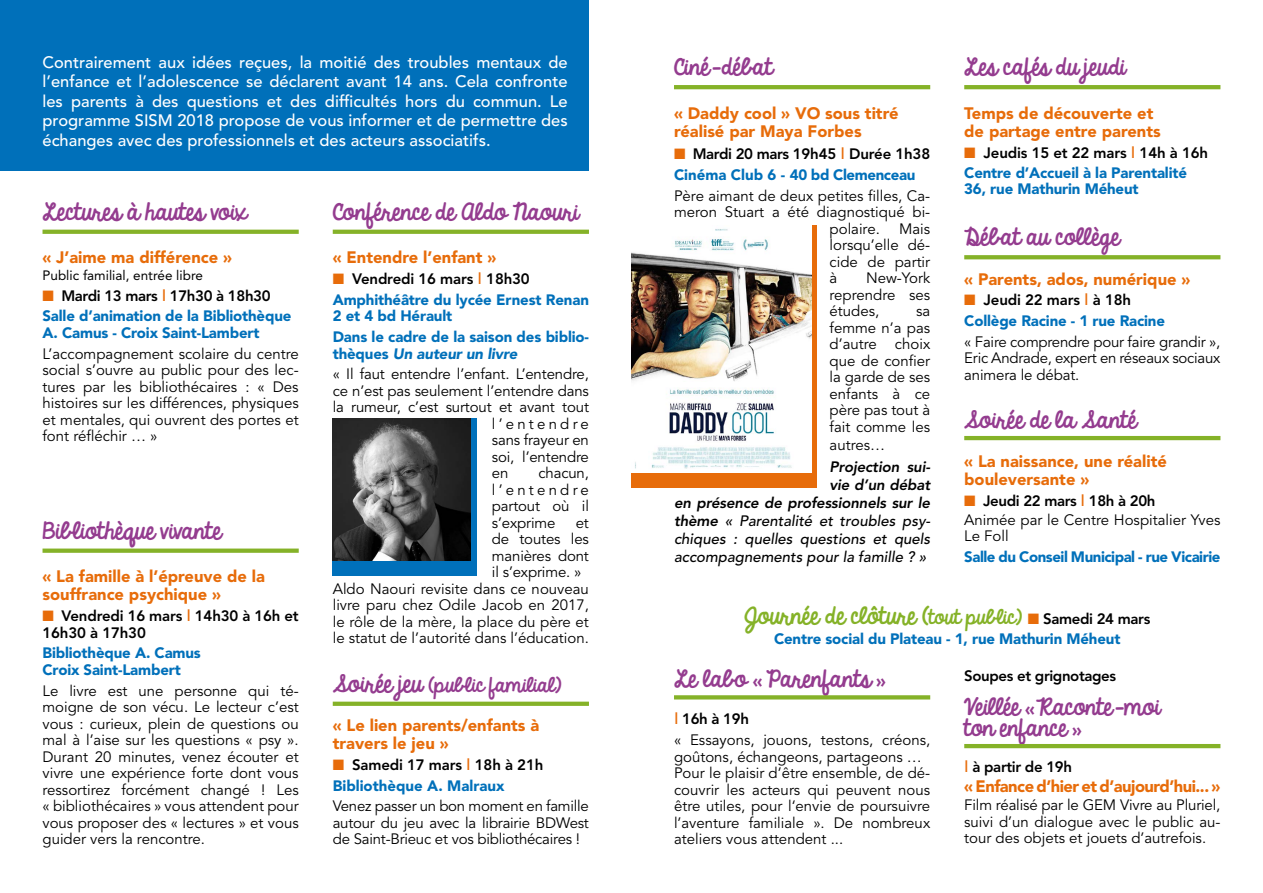
<style>
.page{position:relative;width:1263px;height:893px;background:#fff}
.page>*{position:absolute;margin:0;border:0;box-sizing:border-box;transform-origin:0 0}
.t1{font:21px/21px "KG Always A Good Time";color:#943c8f}
.t2{font:21px "KG Always A Good Time";color:#85b228}
.t3{font:18px "KG Always A Good Time";color:#943c8f}
.t4{font:500 16.5px/19.5px "Avenir LT Std";color:#fff;text-align:justify}
.t5{font:900 16.5px/18px "Avenir LT Std";color:#e76c0a}
.t6{font:900 16.5px "Avenir LT Std";letter-spacing:-.03em;color:#e76c0a}
.t7{font:15px/16.5px "Avenir LT Std";color:#000;text-align:justify}
.t8{font:900 15px/20.7px "Avenir LT Std";letter-spacing:-.01em;color:#0070ba}
.t9{font:italic 500 15px/18px "Avenir LT Std";color:#000;text-align:right}
.t10{font:800 15px/16.5px "Avenir LT Std";letter-spacing:-.025em;color:#000}
.t11{font:900 15px "Avenir LT Std";letter-spacing:-.03em;color:#0070ba}
.t12{font:15px "Avenir LT Std";letter-spacing:.215em;color:#000}
.t13{font:13.5px "Avenir LT Std";color:#000}
.s1{color:#e76c0a}
.s2{font-weight:800;color:#000}
.s3{font-weight:500;font-size:16.5px;color:#e76c0a}
.s4{font-weight:900;color:#0070ba}
.s5{font-weight:900;font-style:italic;color:#0070ba}
.s6{font-size:21px}
.s7{font-weight:800}
.s8{font-size:18px}
.s9{font-family:"Avenir LT Std";font-weight:800;font-size:15px;color:#000}
.s10{font-family:"Avenir LT Std";font-weight:900;font-size:18px}
</style>
<div class="page">
<div style="left:0;top:0;width:589px;height:170px;background:#0070ba"></div>
<svg style="left:43px;top:549px;width:256px;height:4px"></svg>
<svg style="left:333px;top:702px;width:256px;height:4px"></svg>
<svg style="left:964px;top:255px;width:256px;height:4px"></svg>
<hr style="left:964px;top:85px;width:256px;height:4px;background:#85b228">
<hr style="left:674px;top:85px;width:256px;height:4px;background:#85b228">
<hr style="left:964px;top:436px;width:256px;height:4px;background:#85b228">
<svg style="left:43px;top:230px;width:256px;height:4px"></svg>
<svg style="left:674px;top:695px;width:256px;height:4px"></svg>
<hr style="left:964px;top:744px;width:256px;height:4px;background:#85b228">
<svg style="left:333px;top:230px;width:256px;height:4px"></svg>
<div style="left:333px;top:419px;width:144px;height:157px;background:#0070ba"></div>
<img style="left:333px;top:419px;width:137px;height:142px">
<div style="left:631px;top:225px;width:186px;height:263px;background:#e76c0a"></div>
<img style="left:632px;top:226px;width:179px;height:246px">
<p class="t4" style="left:43px;top:53px;width:527px">Contrairement aux idées reçues, la moitié des troubles mentaux de l’enfance et l’adolescence se déclarent avant 14 ans. Cela confronte les parents à des questions et des difficultés hors du commun. Le programme SISM 2018 propose de vous informer et de permettre des échanges avec des professionnels et des acteurs associatifs.</p>
<h1 class="t1" style="left:333px;top:202px;width:248px">Conférence de Aldo Naouri</h1>
<p class="t5" style="left:333px;top:249px;width:165px">« Entendre l’enfant »</p>
<p class="t8" style="left:333px;top:268px;width:258px"><span class="s1">■</span> <span class="s2">Vendredi 16 mars</span> <span class="s3">I</span> <span class="s2">18h30<br></span>Amphithéâtre du lycée Ernest Renan</p>
<p class="t8" style="left:333px;top:306px;width:258px">2 et 4 bd Hérault<br>Dans le cadre de la saison des biblio-</p>
<p class="t7" style="left:333px;top:343px;width:258px;line-height:20.7px"><span class="s4">thèques</span> <span class="s5">Un auteur un livre<br></span>« Il faut entendre l’enfant. L’entendre,</p>
<p class="t7" style="left:333px;top:383px;width:258px">ce n’est pas seulement l’entendre dans</p>
<p class="t7" style="left:333px;top:399px;width:258px">la rumeur, c’est surtout et avant tout</p>
<p class="t12" style="left:492px;top:415px;width:99px">l’entendre</p>
<p class="t7" style="left:492px;top:432px;width:99px">sans frayeur en</p>
<p class="t7" style="left:492px;top:449px;width:99px">soi, l’entendre</p>
<p class="t7" style="left:492px;top:465px;width:18px">en</p>
<h1 class="t1" style="left:43px;top:202px;width:206px">Lectures à hautes voix</h1>
<p class="t5" style="left:43px;top:249px;width:191px">« J’aime ma différence »</p>
<p class="t13" style="left:43px;top:267px;width:162px">Public familial, entrée libre</p>
<p class="t8" style="left:43px;top:285px;width:250px"><span class="s1">■</span> <span class="s2">Mardi 13 mars</span> <span class="s3">I</span> <span class="s2">17h30 à 18h30<br></span>Salle d’animation de la Bibliothèque</p>
<p class="t8" style="left:43px;top:322px;width:218px">A. Camus - Croix Saint-Lambert</p>
<p class="t7" style="left:43px;top:346px;width:258px">L’accompagnement scolaire du centre social s’ouvre au public pour des lec&shy;tures par les bibliothécaires : « Des histoires sur les différences, physiques et mentales, qui ouvrent des portes et font réfléchir … »</p>
<p class="t7" style="left:492px;top:465px;width:99px;text-indent:47px">chacun, l’entendre partout où il s’exprime</p>
<p class="t7" style="left:576px;top:515px;width:15px">et</p>
<p class="t7" style="left:492px;top:531px;width:99px">de toutes les</p>
<p class="t7" style="left:492px;top:548px;width:99px">manières dont</p>
<p class="t7" style="left:492px;top:564px;width:91px">il s’exprime. »</p>
<p class="t7" style="left:333px;top:581px;width:258px">Aldo Naouri revisite dans ce nouveau</p>
<p class="t7" style="left:333px;top:597px;width:258px">livre paru chez Odile Jacob en 2017,</p>
<p class="t7" style="left:333px;top:614px;width:258px">le rôle de la mère, la place du père et</p>
<p class="t7" style="left:333px;top:630px;width:258px">le statut de l’autorité dans l’éducation.</p>
<h1 class="t1" style="left:43px;top:521px;width:180px">Bibliothèque vivante</h1>
<p class="t5" style="left:43px;top:567px;width:224px">« La famille à l’épreuve de la souffrance psychique »</p>
<p class="t10" style="left:43px;top:608px;width:258px"><span class="s1">■</span> Vendredi 16 mars <span class="s3">I</span> 14h30 à 16h et<br>16h30 à 17h30</p>
<p class="t8" style="left:43px;top:645px;width:160px;line-height:16.5px">Bibliothèque A. Camus<br>Croix Saint-Lambert</p>
<p class="t7" style="left:43px;top:682px;width:258px">Le livre est une personne qui té&shy;moigne de son vécu. Le lecteur c’est vous : curieux, plein de questions ou mal à l’aise sur les questions « psy ».<br>Durant 20 minutes, venez écouter et vivre une expérience forte dont vous ressortirez forcément changé ! Les « bibliothécaires » vous attendent pour vous proposer des « lectures » et vous guider vers la rencontre.</p>
<p class="t3" style="left:333px;top:671px;width:230px"><span class="s6">Soirée jeu</span> (public familial)</p>
<p class="t5" style="left:333px;top:716px;width:208px">« Le lien parents/enfants à travers le jeu »</p>
<p class="t8" style="left:333px;top:754px;width:212px"><span class="s1">■</span> <span class="s2">Samedi 17 mars</span> <span class="s3">I</span> <span class="s2">18h à 21h<br></span>Bibliothèque A. Malraux</p>
<p class="t7" style="left:333px;top:798px;width:258px">Venez passer un bon moment en famille autour du jeu avec la librairie BDWest de Saint-Brieuc et vos bibliothécaires !</p>
<h1 class="t1" style="left:674px;top:58px;width:100px">Ciné-débat</h1>
<p class="t5" style="left:674px;top:104px;width:226px">« Daddy cool » VO sous titré réalisé par Maya Forbes</p>
<p class="t8" style="left:674px;top:143px;width:258px"><span class="s1">■</span> <span class="s2">Mardi 20 mars 19h45</span> <span class="s3">I</span> <span class="s2">Durée 1h38<br></span>Cinéma Club 6 - 40 bd Clemenceau</p>
<p class="t7" style="left:674px;top:188px;width:258px">Père aimant de deux petites filles, Ca-</p>
<p class="t7" style="left:674px;top:204px;width:258px">meron Stuart a été diagnostiqué bi-</p>
<p class="t7" style="left:829px;top:221px;width:52px">polaire.</p>
<p class="t7" style="left:829px;top:221px;width:102px;text-indent:69px">Mais lorsqu’elle dé&shy;cide de partir à</p>
<p class="t7" style="left:829px;top:270px;width:102px;text-indent:36px">New-York reprendre ses études,</p>
<p class="t7" style="left:829px;top:303px;width:102px;text-indent:86px">sa femme n’a pas d’autre choix que de confier la garde de ses enfants à ce père pas tout à fait comme les</p>
<p class="t7" style="left:829px;top:437px;width:57px">autres…</p>
<p class="t9" style="left:674px;top:458px;width:258px"><span class="s7">Projection sui-<br>vie d’un débat<br>en présence de professionnels sur le thème</span> « Parentalité et troubles psy&shy;chiques : quelles questions et quels accompagnements pour la famille ? »</p>
<h1 class="t1" style="left:964px;top:58px;width:163px">Les cafés du jeudi</h1>
<p class="t5" style="left:964px;top:104px;width:198px">Temps de découverte et de partage entre parents</p>
<p class="t8" style="left:964px;top:142px;width:245px;line-height:20.1px"><span class="s1">■</span> <span class="s2">Jeudis 15 et 22 mars</span> <span class="s3">I</span> <span class="s2">14h à 16h<br></span>Centre d’Accueil à la Parentalité</p>
<p class="t8" style="left:964px;top:179px;width:176px">36, rue Mathurin Méheut</p>
<h1 class="t1" style="left:964px;top:228px;width:157px">Débat au collège</h1>
<p class="t5" style="left:964px;top:270px;width:228px">« Parents, ados, numérique »</p>
<p class="t8" style="left:964px;top:290px;width:202px"><span class="s1">■</span> <span class="s2">Jeudi 22 mars</span> <span class="s3">I</span> <span class="s2">à 18h<br></span>Collège Racine - 1 rue Racine</p>
<p class="t7" style="left:964px;top:334px;width:258px">« Faire comprendre pour faire grandir », Eric Andrade, expert en réseaux sociaux animera le débat.</p>
<h1 class="t1" style="left:964px;top:410px;width:174px">Soirée de la Santé</h1>
<p class="t5" style="left:964px;top:453px;width:204px">« La naissance, une réalité bouleversante »</p>
<p class="t7" style="left:964px;top:492px;width:258px;line-height:18.6px"><span class="s1">■</span> <span class="s7">Jeudi 22 mars</span> <span class="s3">I</span> <span class="s7">18h à 20h<br></span>Animée par le Centre Hospitalier Yves</p>
<p class="t7" style="left:964px;top:528px;width:46px">Le Foll</p>
<p class="t11" style="left:964px;top:548px;width:258px">Salle du Conseil Municipal - rue Vicairie</p>
<h1 class="t2" style="left:744px;top:600px;width:408px">Journée de clôture (<span class="s8">tout public)</span> <span class="s1">■</span> <span class="s9">Samedi 24 mars</span></h1>
<p class="t8" style="left:774px;top:629px;width:348px">Centre social du Plateau - 1, rue Mathurin Méheut</p>
<p class="t10" style="left:964px;top:668px;width:153px">Soupes et grignotages</p>
<h1 class="t1" style="left:674px;top:670px;width:213px">Le labo <span class="s10">«</span> Parenfants <span class="s10">»</span></h1>
<p class="t7" style="left:674px;top:709px;width:258px;line-height:20.7px"><span class="s3">I</span> <span class="s7">16h à 19h<br></span>« Essayons, jouons, testons, créons,</p>
<p class="t7" style="left:674px;top:749px;width:258px;text-align:left">goûtons, échangeons, partageons … Pour le plaisir d’être ensemble, de dé&shy;couvrir les acteurs qui peuvent nous être utiles, pour l‘envie de poursuivre l’aventure familiale ». De nombreux ateliers vous attendent ...</p>
<h1 class="t1" style="left:964px;top:697px;width:197px">Veillée <span class="s10">«</span>Raconte-moi ton enfance <span class="s10">»</span></h1>
<p class="t10" style="left:964px;top:758px;width:109px"><span class="s3">I</span> à partir de 19h</p>
<p class="t6" style="left:964px;top:776px;width:258px">« Enfance d’hier et d’aujourd’hui... »</p>
<p class="t7" style="left:964px;top:797px;width:258px">Film réalisé par le GEM Vivre au Pluriel, suivi d’un dialogue avec le public au&shy;tour des objets et jouets d’autrefois.</p>
</div>
